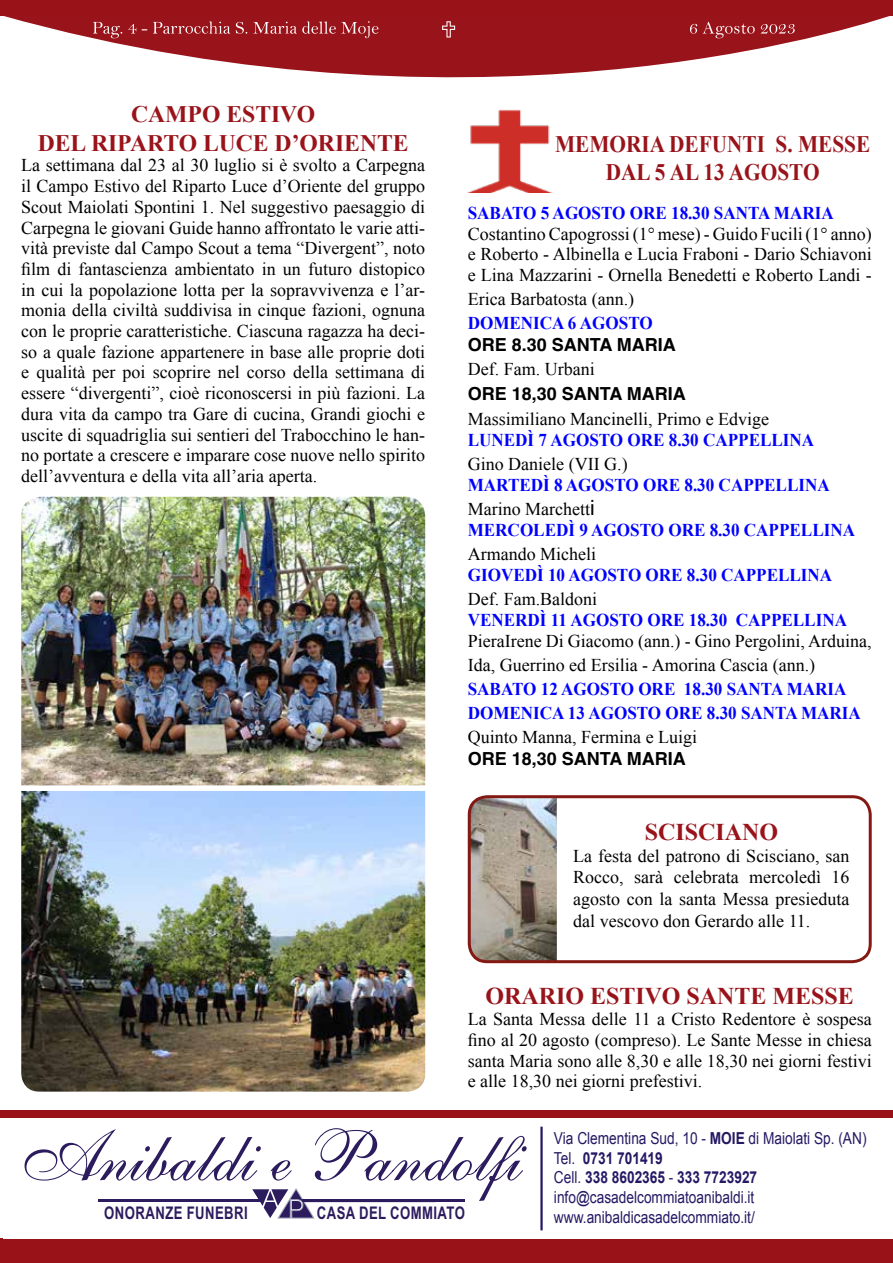
<style>
.page{position:relative;width:893px;height:1263px;background:#fff}
.page>*{position:absolute;margin:0;border:0;box-sizing:border-box;transform-origin:0 0}
.t1{font:700 24px "Times New Roman";color:#99131a}
.t2{font:700 23.7px/28.3px "Times New Roman";color:#99131a;text-align:center;scale:.9 1}
.t3{font:700 23.7px/28.3px "Times New Roman";color:#99131a;text-align:center}
.t4{font:18px/20.7px "Times New Roman";color:#000;text-align:justify}
.t5{font:700 18px/24.2px "Times New Roman";color:#00f;scale:.95 1}
.t6{font:700 18px "Helvetica";color:#000}
.t7{font:700 17.4px "Arial";letter-spacing:.035em;color:#2c1c5e;scale:.75 1}
.t8{font:16.5px/19.8px "Arial";color:#251964;scale:.83 1}
.s1{font-weight:400;color:#000}
.s2{font-family:"Helvetica";font-weight:400;font-size:21px;color:#000}
.s3{font-weight:700}
</style>
<div class="page">
<div style="left:0;top:0;width:893px;height:15px;background:#981218"></div>
<svg style="left:0;top:15px;width:893px;height:63px;fill:#99131a"></svg>
<svg style="left:93px;top:21px;width:285px;height:17px;background:#a63339"></svg>
<svg style="left:442px;top:21px;width:13px;height:17px"></svg>
<div style="left:0;top:1115px;width:893px;height:148px;background:#981218"></div>
<div style="left:0;top:1111px;width:893px;height:148px;background:#981218"></div>
<div style="left:3px;top:1119px;width:890px;height:119px;background:#fff"></div>
<svg style="left:25px;top:1128px;width:502px;height:90px"></svg>
<hr style="left:302px;top:1200px;width:163px;height:2px;background:#2c1c5e">
<hr style="left:98px;top:1200px;width:162px;height:2px;background:#2c1c5e">
<hr style="left:540px;top:1126px;width:3px;height:104px;background:#251964">
<img style="left:468px;top:110px;width:85px;height:83px">
<img style="left:470px;top:799px;width:87px;height:163px">
<div style="left:468px;top:795px;width:404px;height:168px;border:3px solid #841813;border-radius:18px"></div>
<svg style="left:690px;top:22px;width:105px;height:16px;background:#a7353b"></svg>
<img style="left:21px;top:497px;width:404px;height:288px">
<img style="left:21px;top:791px;width:404px;height:300px">
<h2 class="t3" style="left:38px;top:100px;width:372px">CAMPO ESTIVO<br>DEL RIPARTO LUCE D’ORIENTE</h2>
<p class="t4" style="left:21px;top:155px;width:405px">La settimana dal 23 al 30 luglio si è svolto a Carpegna il Campo Estivo del Riparto Luce d’Oriente del gruppo Scout Maiolati Spontini 1. Nel suggestivo paesaggio di Carpegna le giovani Guide hanno affrontato le varie atti&shy;vità previste dal Campo Scout a tema “Divergent”, noto film di fantascienza ambientato in un futuro distopico in cui la popolazione lotta per la sopravvivenza e l’ar&shy;monia della civiltà suddivisa in cinque fazioni, ognuna con le proprie caratteristiche. Ciascuna ragazza ha deci&shy;so a quale fazione appartenere in base alle proprie doti e qualità per poi scoprire nel corso della settimana di essere “divergenti”, cioè riconoscersi in più fazioni. La dura vita da campo tra Gare di cucina, Grandi giochi e uscite di squadriglia sui sentieri del Trabocchino le han&shy;no portate a crescere e imparare cose nuove nello spirito dell’avventura e della vita all’aria aperta.</p>
<h2 class="t2" style="left:555px;top:129px;width:352px">MEMORIA DEFUNTI S. MESSE<br>DAL 5 AL 13 AGOSTO</h2>
<p class="t5" style="left:468px;top:200px;width:387px">SABATO 5 AGOSTO ORE 18.30 SANTA MARIA</p>
<p class="t4" style="left:468px;top:223px;width:405px">Costantino Capogrossi (1° mese) - Guido Fucili (1° anno) e Roberto - Albinella e Lucia Fraboni - Dario Schiavoni e Lina Mazzarini - Ornella Benedetti e Roberto Landi -</p>
<p class="t4" style="left:468px;top:289px;width:168px">Erica Barbatosta (ann.)</p>
<p class="t5" style="left:468px;top:311px;width:196px">DOMENICA 6 AGOSTO</p>
<p class="t6" style="left:468px;top:334px;width:210px">ORE 8.30 SANTA MARIA</p>
<p class="t4" style="left:468px;top:359px;width:128px">Def. Fam. Urbani</p>
<p class="t6" style="left:468px;top:383px;width:220px">ORE 18,30 SANTA MARIA</p>
<p class="t4" style="left:468px;top:408px;width:303px">Massimiliano Mancinelli, Primo e Edvige</p>
<p class="t5" style="left:468px;top:427px;width:366px">LUNEDÌ 7 AGOSTO ORE 8.30 CAPPELLINA</p>
<p class="t4" style="left:468px;top:453px;width:161px">Gino Daniele (VII G.)</p>
<p class="t5" style="left:468px;top:472px;width:383px">MARTEDÌ 8 AGOSTO ORE 8.30 CAPPELLINA<br><span class="s1">Marino Marchett</span><span class="s2">i</span></p>
<p class="t5" style="left:468px;top:517px;width:409px">MERCOLEDÌ 9 AGOSTO ORE 8.30 CAPPELLINA</p>
<p class="t4" style="left:468px;top:543px;width:130px">Armando Micheli</p>
<p class="t5" style="left:468px;top:562px;width:385px">GIOVEDÌ 10 AGOSTO ORE 8.30 CAPPELLINA</p>
<p class="t4" style="left:468px;top:588px;width:131px">Def. Fam.Baldoni</p>
<p class="t5" style="left:468px;top:608px;width:401px">VENERDÌ 11 AGOSTO ORE 18.30 CAPPELLINA</p>
<p class="t4" style="left:468px;top:628px;width:405px;line-height:24.2px">PieraIrene Di Giacomo (ann.) - Gino Pergolini, Arduina,<br>Ida, Guerrino ed Ersilia - Amorina Cascia (ann.)</p>
<p class="t5" style="left:468px;top:677px;width:415px">SABATO 12 AGOSTO ORE 18.30 SANTA MARIA<br>DOMENICA 13 AGOSTO ORE 8.30 SANTA MARIA</p>
<p class="t4" style="left:468px;top:727px;width:231px">Quinto Manna, Fermina e Luigi</p>
<p class="t6" style="left:468px;top:748px;width:220px">ORE 18,30 SANTA MARIA</p>
<h1 class="t1" style="left:645px;top:815px;width:135px">SCISCIANO</h1>
<p class="t4" style="left:573px;top:845px;width:278px;line-height:21.6px">La festa del patrono di Scisciano, san Rocco, sarà celebrata mercoledì 16 agosto con la santa Messa presieduta dal vescovo don Gerardo alle 11.</p>
<h1 class="t1" style="left:486px;top:980px;width:370px">ORARIO ESTIVO SANTE MESSE</h1>
<p class="t4" style="left:468px;top:1008px;width:405px">La Santa Messa delle 11 a Cristo Redentore è sospesa fino al 20 agosto (compreso). Le Sante Messe in chiesa santa Maria sono alle 8,30 e alle 18,30 nei giorni festivi e alle 18,30 nei giorni prefestivi.</p>
<p class="t8" style="left:67px;top:1201px;width:378px">Via Clementina Sud, 10 - <span class="s3">MOIE</span> di Maiolati Sp. (AN)</p>
<p class="t7" style="left:104px;top:1200px;width:193px">ONORANZE FUNEBRI</p>
<p class="t7" style="left:317px;top:1200px;width:199px">CASA DEL COMMIATO</p>
<p class="t8" style="left:554px;top:1128px;width:378px">Via Clementina Sud, 10 - <span class="s3">MOIE</span> di Maiolati Sp. (AN)<br>Tel. <span class="s3">0731 701419<br></span>Cell. <span class="s3">338 8602365</span> - <span class="s3">333 7723927 </span>info@casadelcommiatoanibaldi.it www.anibaldicasadelcommiato.it/</p>
</div>
